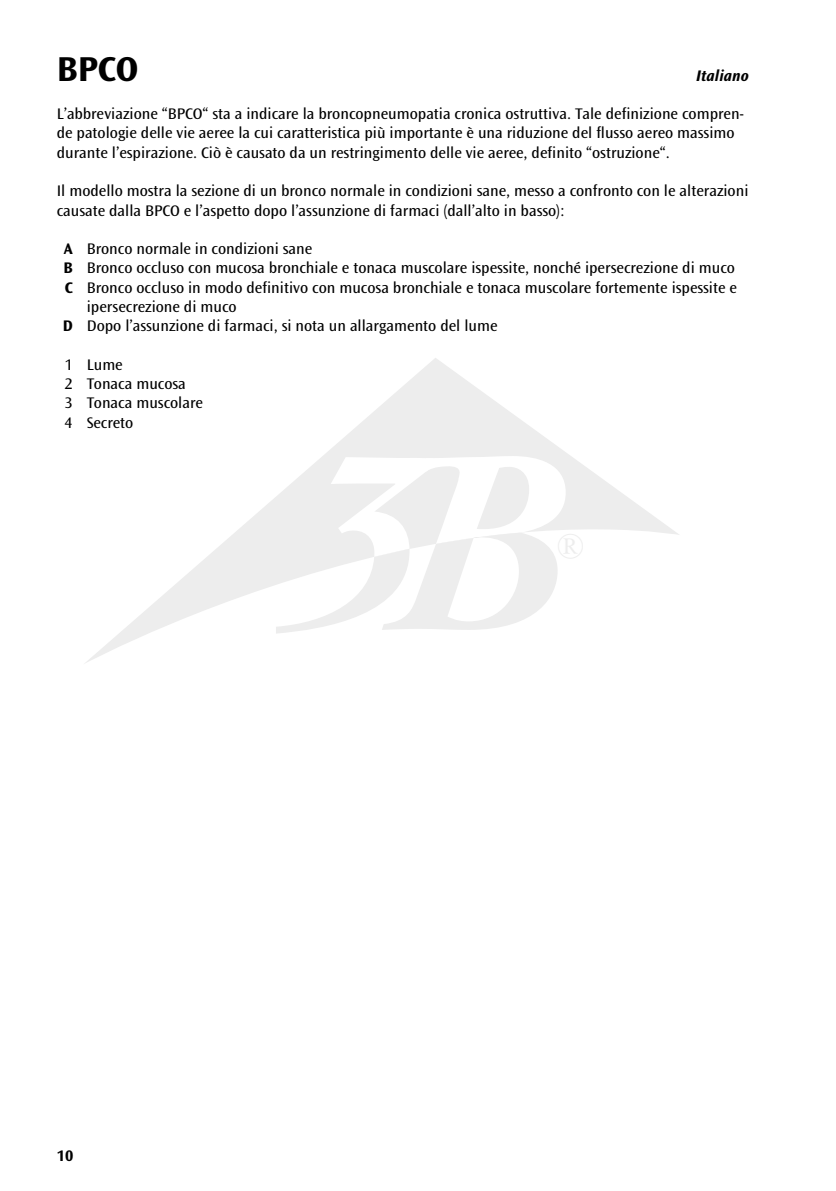
<style>
.page{position:relative;width:836px;height:1191px;background:#fff}
.page>*{position:absolute;margin:0;border:0;box-sizing:border-box;transform-origin:0 0}
.t1{font:700 36px "Ocean Sans Std";color:#000}
.t2{font:16px/19.2px "Ocean Sans Std";color:#000}
.t3{font:italic 700 16px "Ocean Sans Std";color:#000}
.t4{font:700 16px "Ocean Sans Std";color:#000}
.s1{font-weight:700}
</style>
<div class="page">
<svg style="left:86px;top:358px;width:593px;height:305px"></svg>
<svg style="left:276px;top:456px;width:289px;height:177px"></svg>
<h1 class="t1" style="left:57px;top:49px;width:83px">BPCO</h1>
<p class="t3" style="left:695px;top:66px;width:54px">Italiano</p>
<p class="t3" style="left:701px;top:66px;width:48px">English</p>
<p class="t2" style="left:57px;top:104px;width:688px">L’abbreviazione “BPCO“ sta a indicare la broncopneumopatia cronica ostruttiva. Tale definizione compren&shy;de patologie delle vie aeree la cui caratteristica più importante è una riduzione del flusso aereo massimo durante l’espirazione. Ciò è causato da un restringimento delle vie aeree, definito “ostruzione“.</p>
<p class="t2" style="left:57px;top:182px;width:692px">Il modello mostra la sezione di un bronco normale in condizioni sane, messo a confronto con le alterazioni causate dalla BPCO e l’aspetto dopo l’assunzione di farmaci (dall’alto in basso):</p>
<p class="t2" style="left:64px;top:239px;width:250px"><span class="s1">A</span> Bronco normale in condizioni sane</p>
<p class="t2" style="left:63px;top:259px;width:672px"><span class="s1">B</span> Bronco occluso con mucosa bronchiale e tonaca muscolare ispessite, nonché ipersecrezione di muco</p>
<p class="t2" style="left:65px;top:278px;width:673px"><span class="s1">C</span> Bronco occluso in modo definitivo con mucosa bronchiale e tonaca muscolare fortemente ispessite e</p>
<p class="t2" style="left:87px;top:297px;width:151px">ipersecrezione di muco</p>
<p class="t2" style="left:63px;top:316px;width:436px"><span class="s1">D</span> Dopo l’assunzione di farmaci, si nota un allargamento del lume</p>
<p class="t2" style="left:65px;top:355px;width:139px">1 Lume<br>2 Tonaca mucosa<br>3 Tonaca muscolare<br>4 Secreto</p>
<p class="t4" style="left:57px;top:1146px;width:18px">10</p>
</div>
